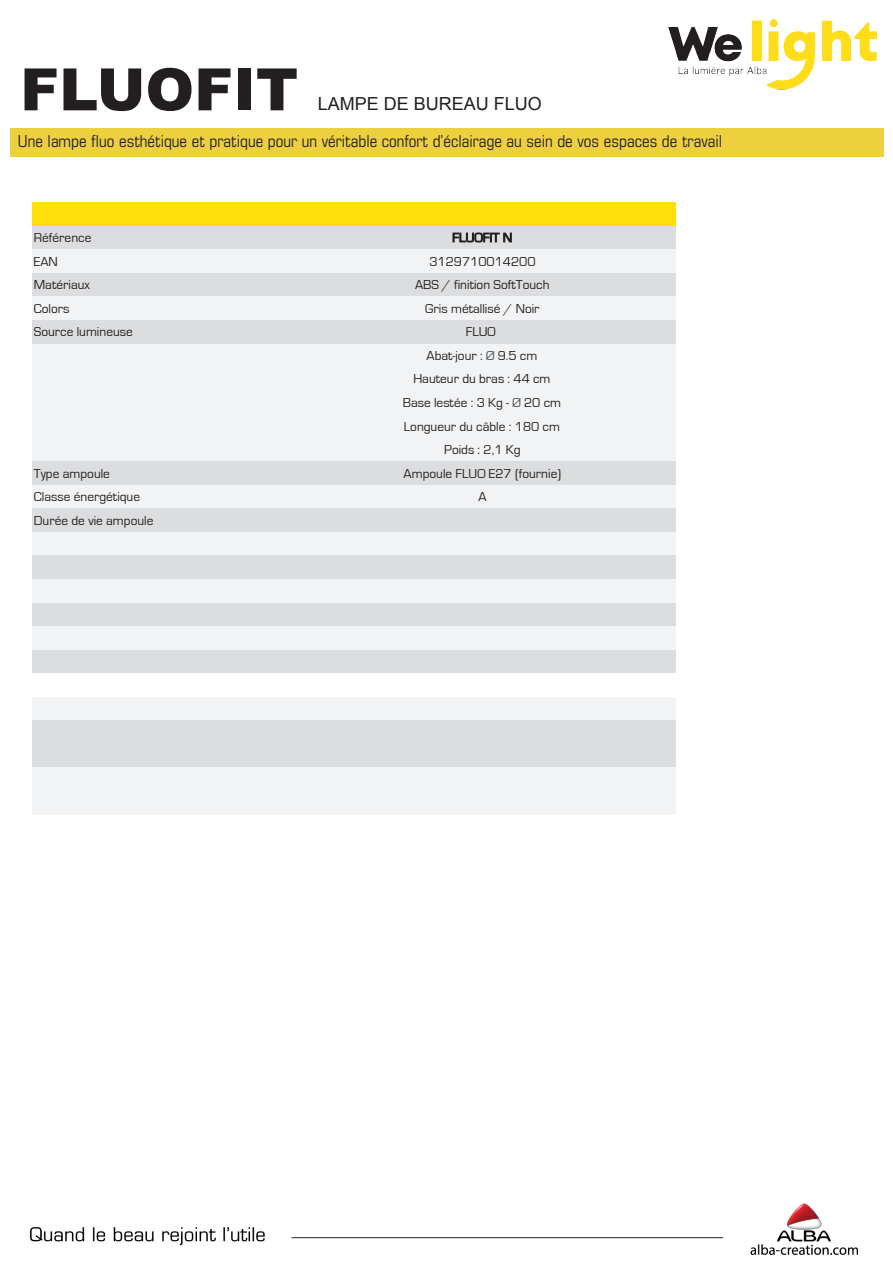
<style>
.page{position:relative;width:893px;height:1263px;background:#fff}
.page>*{position:absolute;margin:0;border:0;box-sizing:border-box;transform-origin:0 0}
.t1{font:900 58.5px "Arial";color:#231f20}
.t2{font:18px "Arial";color:#231f20}
.t3{font:condensed 16.5px "Eurostile LT Std";color:#231f20}
.t4{font:13.35px/23.5px "Eurostile";color:#231f20}
.s1{color:#474849}
</style>
<div class="page">
<img style="left:30px;top:1203px;width:827px;height:51px">
<hr style="left:291px;top:1237px;width:432px;height:1px;background:#231f20">
<img style="left:668px;top:19px;width:208px;height:70px">
<div style="left:10px;top:129px;width:873px;height:28px;background:#eed03f"></div>
<div style="left:32px;top:203px;width:644px;height:23px;background:#ffde0d"></div>
<div style="left:32px;top:226px;width:644px;height:23px;background:#dcdddf"></div>
<div style="left:32px;top:249px;width:644px;height:24px;background:#f2f3f4"></div>
<div style="left:32px;top:273px;width:644px;height:24px;background:#dcdddf"></div>
<div style="left:32px;top:296px;width:644px;height:24px;background:#f2f3f4"></div>
<div style="left:32px;top:320px;width:644px;height:24px;background:#dcdddf"></div>
<div style="left:32px;top:344px;width:644px;height:117px;background:#f2f3f4"></div>
<div style="left:32px;top:461px;width:644px;height:24px;background:#dcdddf"></div>
<div style="left:32px;top:485px;width:644px;height:24px;background:#f2f3f4"></div>
<div style="left:32px;top:508px;width:644px;height:24px;background:#dcdddf"></div>
<div style="left:32px;top:532px;width:644px;height:24px;background:#f2f3f4"></div>
<div style="left:32px;top:556px;width:644px;height:23px;background:#dcdddf"></div>
<div style="left:32px;top:579px;width:644px;height:24px;background:#f2f3f4"></div>
<div style="left:32px;top:603px;width:644px;height:23px;background:#dcdddf"></div>
<div style="left:32px;top:626px;width:644px;height:24px;background:#f2f3f4"></div>
<div style="left:32px;top:650px;width:644px;height:23px;background:#dcdddf"></div>
<div style="left:32px;top:697px;width:644px;height:24px;background:#f2f3f4"></div>
<div style="left:32px;top:720px;width:644px;height:48px;background:#dcdddf"></div>
<div style="left:32px;top:768px;width:644px;height:47px;background:#f2f3f4"></div>
<svg style="left:453px;top:232px;width:59px;height:11px"></svg>
<p class="t1" style="left:20px;top:47px;width:279px">FLUOFIT</p>
<p class="t2" style="left:318px;top:92px;width:226px">LAMPE DE BUREAU FLUO</p>
<p class="t3" style="left:18px;top:132px;width:706px">Une lampe fluo esthétique et pratique pour un véritable confort d’éclairage au sein de vos espaces de travail</p>
<p class="t4" style="left:34px;top:226px;width:59px">Référence<br>EAN</p>
<p class="t4" style="left:429px;top:250px;width:108px">3129710014200</p>
<p class="t4" style="left:34px;top:273px;width:58px">Matériaux</p>
<p class="t4" style="left:415px;top:273px;width:136px">ABS / finition SoftTouch</p>
<p class="t4" style="left:34px;top:297px;width:37px">Colors</p>
<p class="t4" style="left:425px;top:297px;width:116px">Gris métallisé / Noir</p>
<p class="t4" style="left:34px;top:320px;width:101px">Source lumineuse</p>
<p class="t4" style="left:403px;top:320px;width:160px;text-align:center">FLUO<br>Abat-jour : <span class="s1">Ø</span> 9.5 cm<br>Hauteur du bras : 44 cm<br>Base lestée : 3 Kg - <span class="s1">Ø</span> 20 cm<br>Longueur du câble : 180 cm<br>Poids : 2,1 Kg</p>
<p class="t4" style="left:34px;top:462px;width:78px">Type ampoule</p>
<p class="t4" style="left:404px;top:462px;width:159px">Ampoule FLUO E27 (fournie)</p>
<p class="t4" style="left:34px;top:485px;width:108px">Classe énergétique</p>
<p class="t4" style="left:478px;top:485px;width:10px">A</p>
<p class="t4" style="left:34px;top:509px;width:121px">Durée de vie ampoule</p>
</div>
